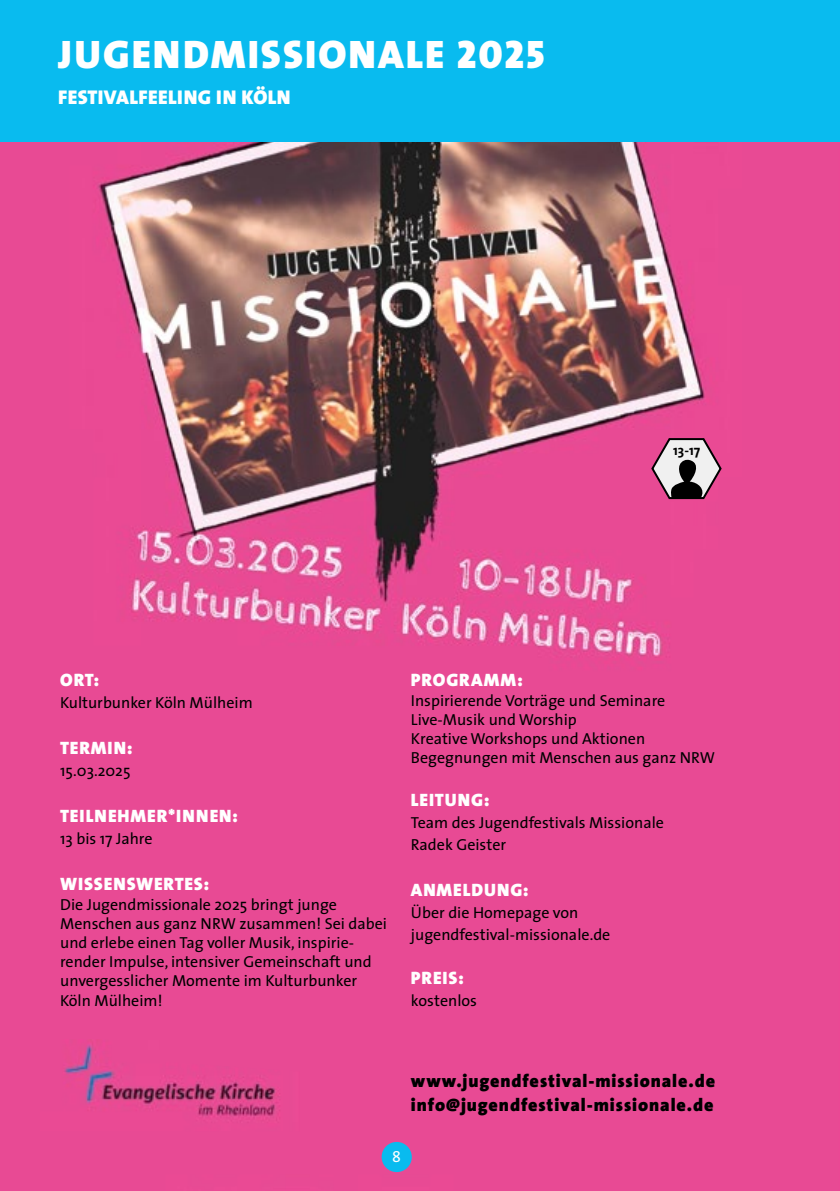
<style>
.page{position:relative;width:840px;height:1191px;background:#fff}
.page>*{position:absolute;margin:0;border:0;box-sizing:border-box;transform-origin:0 0}
.t1{font:40px "The Sans Black Caps";letter-spacing:.05em;color:#fff}
.t2{font:20px "The Sans Black Caps";letter-spacing:.02em;color:#fff}
.t3{font:18px "The Sans Black Caps";letter-spacing:.05em;color:#fff}
.t4{font:900 18px/24px "The Sans";letter-spacing:.05em;color:#000}
.t5{font:16px/19.2px "The Sans";color:#000}
.t6{font:16px "The Sans Expert";color:#fff}
.t7{font:700 14px "The Sans";color:#000}
</style>
<div class="page">
<hr style="left:839px;top:77px;width:1px;height:1114px;background:#f5f6db">
<img style="left:0;top:142px;width:839px;height:1049px">
<div style="left:0;top:0;width:839px;height:142px;background:#09bbef"></div>
<img style="left:40px;top:1039px;width:260px;height:92px">
<div style="left:381px;top:1142px;width:30px;height:30px;background:#09bbef;border-radius:50%"></div>
<svg style="left:649px;top:437px;width:73px;height:64px"></svg>
<h1 class="t1" style="left:58px;top:21px;width:488px">JUGENDMISSIONALE 2025</h1>
<p class="t2" style="left:58px;top:81px;width:234px">FESTIVALFEELING IN KÖLN</p>
<p class="t7" style="left:672px;top:438px;width:29px">13-17</p>
<p class="t3" style="left:60px;top:665px;width:41px">ORT:</p>
<p class="t5" style="left:60px;top:693px;width:194px">Kulturbunker Köln Mülheim</p>
<p class="t3" style="left:60px;top:733px;width:74px">TERMIN:</p>
<p class="t5" style="left:60px;top:761px;width:72px">15.03.2025</p>
<p class="t3" style="left:60px;top:801px;width:179px">TEILNEHMER*INNEN:</p>
<p class="t5" style="left:60px;top:829px;width:94px">13 bis 17 Jahre</p>
<p class="t3" style="left:60px;top:869px;width:151px">WISSENSWERTES:</p>
<p class="t5" style="left:60px;top:894px;width:328px">Die Jugendmissionale 2025 bringt junge Menschen aus ganz NRW zusammen! Sei dabei und erlebe einen Tag voller Musik, inspirie&shy;render Impulse, intensiver Gemeinschaft und unvergesslicher Momente im Kulturbunker Köln Mülheim!</p>
<p class="t3" style="left:410px;top:665px;width:113px">PROGRAMM:</p>
<p class="t5" style="left:410px;top:690px;width:305px">Inspirierende Vorträge und Seminare Live-Musik und Worship<br>Kreative Workshops und Aktionen Begegnungen mit Menschen aus ganz NRW</p>
<p class="t3" style="left:410px;top:785px;width:80px">LEITUNG:</p>
<p class="t5" style="left:410px;top:811px;width:254px;line-height:22px">Team des Jugendfestivals Missionale<br>Radek Geister</p>
<p class="t3" style="left:410px;top:875px;width:119px">ANMELDUNG:</p>
<p class="t5" style="left:410px;top:901px;width:201px;line-height:22px">Über die Homepage von jugendfestival-missionale.de</p>
<p class="t3" style="left:410px;top:962px;width:54px">PREIS:</p>
<p class="t5" style="left:410px;top:990px;width:68px">kostenlos</p>
<p class="t4" style="left:410px;top:1068px;width:305px">www.jugendfestival-missionale.de info@jugendfestival-missionale.de</p>
<p class="t6" style="left:392px;top:1143px;width:10px">8</p>
</div>
